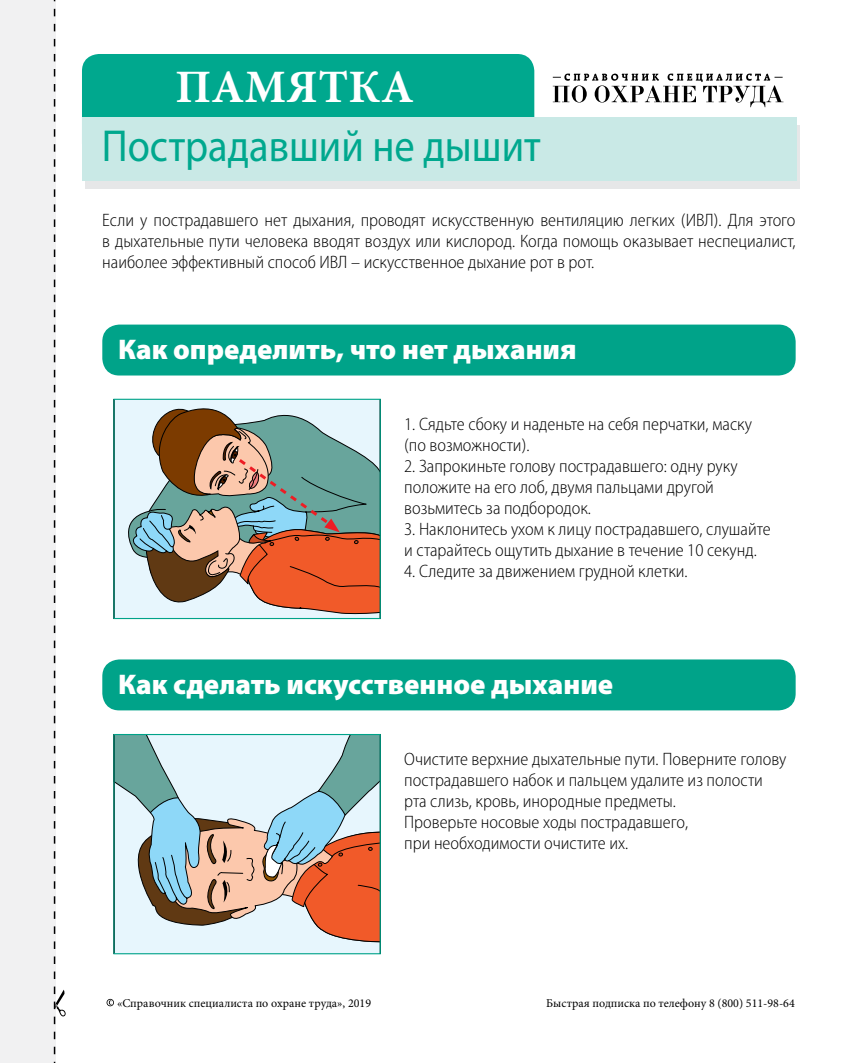
<style>
.page{position:relative;width:851px;height:1063px;background:#fff}
.page>*{position:absolute;margin:0;border:0;box-sizing:border-box;transform-origin:0 0}
.t1{font:700 46.5px "Minion Pro";letter-spacing:.01em;color:#fff}
.t2{font:45px "Myriad Pro";color:#00a88e;scale:.9 1}
.t3{font:900 28.5px "Myriad Pro";color:#fff}
.t4{font:300 semi-condensed 18px/21px "Myriad Pro";color:#000}
.t5{font:12px "Minion Pro";color:#000}
</style>
<div class="page">
<div style="left:0;top:0;width:55px;height:1063px;background:#f1f1f2"></div>
<svg style="left:54px;top:0;width:12px;height:1063px"></svg>
<svg style="left:106px;top:999px;width:8px;height:7px"></svg>
<div style="left:102px;top:325px;width:693px;height:51px;background:#00a389;border-radius:17px"></div>
<div style="left:102px;top:659px;width:693px;height:51px;background:#00a389;border-radius:17px"></div>
<div style="left:115px;top:401px;width:264px;height:216px;background:#e7f6fd"></div>
<svg style="left:131px;top:401px;width:248px;height:213px;background:#ad9a89"></svg>
<div style="left:113px;top:399px;width:268px;height:220px;border:1px solid #00a389"></div>
<div style="left:115px;top:942px;width:264px;height:10px;background:#e7f6fd"></div>
<svg style="left:115px;top:736px;width:264px;height:206px;background:#c2beba"></svg>
<div style="left:113px;top:734px;width:268px;height:220px;border:1px solid #00a389"></div>
<div style="left:86px;top:126px;width:713px;height:63px;background:#e6e7e8"></div>
<div style="left:82px;top:54px;width:452px;height:106px;background:#00a88e;border-radius:17px"></div>
<div style="left:82px;top:117px;width:714px;height:63px;background:#c9e9e6"></div>
<svg style="left:552px;top:74px;width:231px;height:33px"></svg>
<h1 class="t1" style="left:175px;top:55px;width:240px">Памятка</h1>
<h2 class="t2" style="left:102px;top:118px;width:489px">Пострадавший не дышит</h2>
<p class="t4" style="left:102px;top:210px;width:694px;text-align:justify">Если у пострадавшего нет дыхания, проводят искусственную вентиляцию легких (ИВЛ). Для этого в дыхательные пути человека вводят воздух или кислород. Когда помощь оказывает неспециалист, наиболее эффективный способ ИВЛ – искусственное дыхание рот в рот.</p>
<h3 class="t3" style="left:118px;top:330px;width:460px">Как определить, что нет дыхания</h3>
<p class="t4" style="left:404px;top:413px;width:349px">1. Сядьте сбоку и наденьте на себя перчатки, маску (по возможности).</p>
<p class="t4" style="left:404px;top:455px;width:335px">2. Запрокиньте голову пострадавшего: одну руку положите на его лоб, двумя пальцами другой возьмитесь за подбородок.</p>
<p class="t4" style="left:404px;top:518px;width:368px">3. Наклонитесь ухом к лицу пострадавшего, слушайте и старайтесь ощутить дыхание в течение 10 секунд.</p>
<p class="t4" style="left:404px;top:560px;width:285px">4. Следите за движением грудной клетки.</p>
<h3 class="t3" style="left:118px;top:665px;width:496px">Как сделать искусственное дыхание</h3>
<p class="t4" style="left:404px;top:748px;width:383px">Очистите верхние дыхательные пути. Поверните голову пострадавшего набок и пальцем удалите из полости рта слизь, кровь, инородные предметы.<br>Проверьте носовые ходы пострадавшего,<br>при необходимости очистите их.</p>
<p class="t5" style="left:117px;top:995px;width:255px">«Справочник специалиста по охране труда», 2019</p>
<p class="t5" style="left:546px;top:995px;width:250px">Быстрая подписка по телефону 8 (800) 511-98-64</p>
</div>
